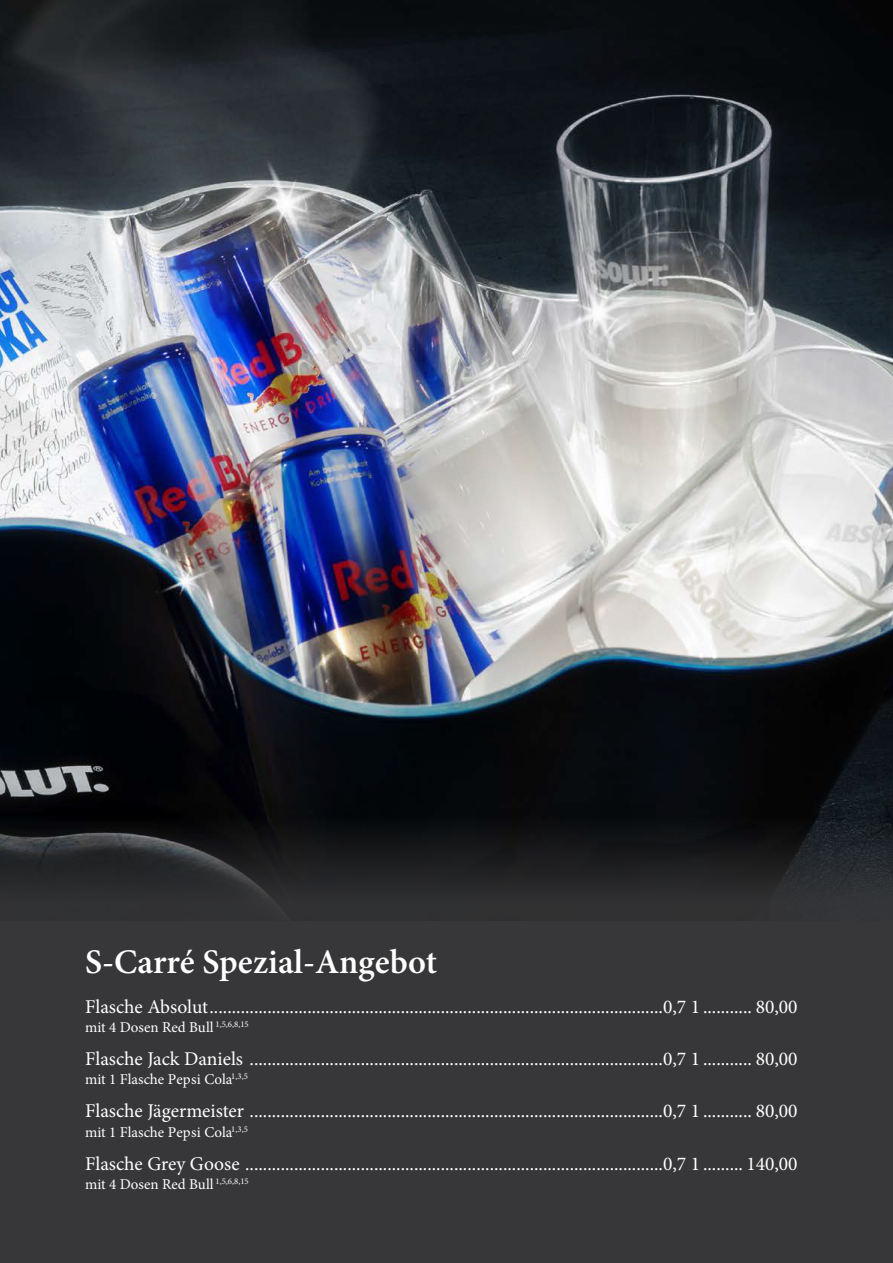
<style>
.page{position:relative;width:893px;height:1263px;background:#373739}
.page>*{position:absolute;margin:0;border:0;box-sizing:border-box;transform-origin:0 0}
.t1{font:600 34.5px "Minion Pro";color:#fff}
.t2{font:19.5px "Minion Pro";color:#fff}
.t3{font:15px "Minion Pro";color:#fff}
</style>
<div class="page">
<img style="left:0;top:0;width:893px;height:896px">
<h1 class="t1" style="left:85px;top:938px;width:353px">S-Carré Spezial-Angebot</h1>
<p class="t2" style="left:85px;top:993px;width:714px">Flasche Absolut......................................................................................................0,7 1 ........... 80,00</p>
<p class="t3" style="left:85px;top:1017px;width:165px">mit 4 Dosen Red Bull <sup>1,5,6,8,15</sup></p>
<p class="t2" style="left:85px;top:1046px;width:714px">Flasche Jack Daniels .............................................................................................0,7 1 ........... 80,00</p>
<p class="t3" style="left:85px;top:1069px;width:164px">mit 1 Flasche Pepsi Cola<sup>1,3,5</sup></p>
<p class="t2" style="left:85px;top:1098px;width:714px">Flasche Jägermeister .............................................................................................0,7 1 ........... 80,00</p>
<p class="t3" style="left:85px;top:1122px;width:164px">mit 1 Flasche Pepsi Cola<sup>1,3,5</sup></p>
<p class="t2" style="left:85px;top:1150px;width:714px">Flasche Grey Goose ..............................................................................................0,7 1 ......... 140,00</p>
<p class="t3" style="left:85px;top:1174px;width:165px">mit 4 Dosen Red Bull <sup>1,5,6,8,15</sup></p>
</div>
